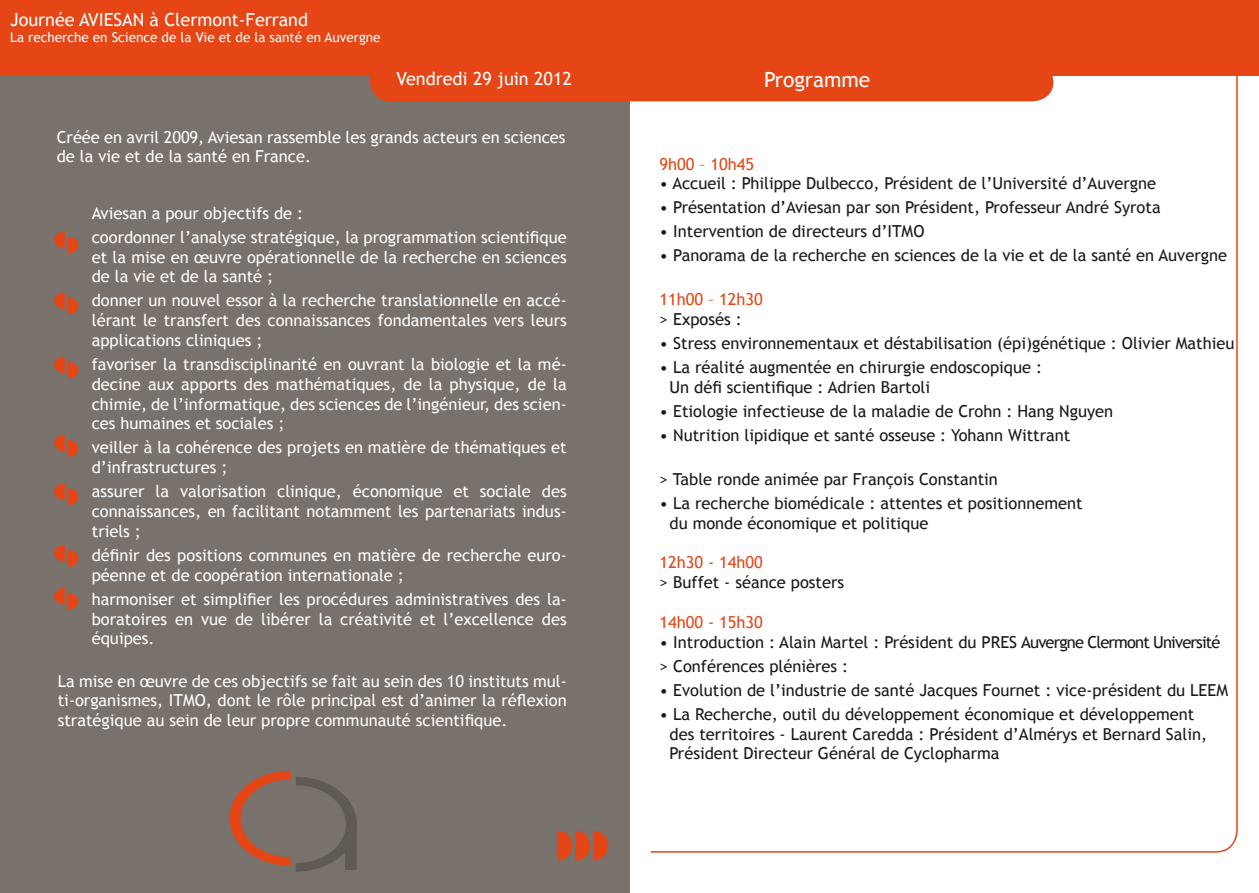
<style>
.page{position:relative;width:1259px;height:893px;background:#fff}
.page>*{position:absolute;margin:0;border:0;box-sizing:border-box;transform-origin:0 0}
.t1{font:21px "Trebuchet MS";color:#fff}
.t2{font:18px "Trebuchet MS";color:#fff}
.t3{font:16.5px/19.8px "Trebuchet MS";color:#fff;text-align:justify}
.t4{font:16.5px/19.8px "Trebuchet MS";color:#1a171c}
.t5{font:16.5px/19.8px "Trebuchet MS";color:#e64515}
.t6{font:13.5px "Trebuchet MS";color:#fff}
.s1{color:#1a171c}
.s2{color:#e64515}
</style>
<div class="page">
<div style="left:0;top:66px;width:629px;height:827px;background:#79716b"></div>
<div style="left:0;top:0;width:1259px;height:75px;background:#e64515"></div>
<div style="left:370px;top:75px;width:279px;height:26px;background:#e64515"></div>
<svg style="left:649px;top:75px;width:589px;height:778px"></svg>
<svg style="left:230px;top:771px;width:127px;height:101px"></svg>
<svg style="left:557px;top:831px;width:51px;height:30px"></svg>
<svg style="left:54px;top:232px;width:24px;height:21px"></svg>
<svg style="left:54px;top:357px;width:24px;height:21px"></svg>
<svg style="left:54px;top:435px;width:24px;height:22px"></svg>
<svg style="left:54px;top:483px;width:24px;height:22px"></svg>
<svg style="left:54px;top:545px;width:24px;height:22px"></svg>
<svg style="left:54px;top:588px;width:24px;height:22px"></svg>
<svg style="left:54px;top:292px;width:24px;height:22px"></svg>
<p class="t2" style="left:10px;top:9px;width:299px">Journée AVIESAN à Clermont-Ferrand</p>
<p class="t6" style="left:10px;top:29px;width:372px">La recherche en Science de la Vie et de la santé en Auvergne</p>
<p class="t2" style="left:396px;top:68px;width:177px">Vendredi 29 juin 2012</p>
<p class="t1" style="left:764px;top:67px;width:108px">Programme</p>
<p class="t3" style="left:57px;top:127px;width:510px">Créée en avril 2009, Aviesan rassemble les grands acteurs en sciences de la vie et de la santé en France.</p>
<p class="t3" style="left:92px;top:203px;width:213px">Aviesan a pour objectifs de :</p>
<p class="t3" style="left:92px;top:227px;width:476px">coordonner l’analyse stratégique, la programmation scientifique et la mise en œuvre opérationnelle de la recherche en sciences de la vie et de la santé ;</p>
<p class="t3" style="left:92px;top:291px;width:476px">donner un nouvel essor à la recherche translationnelle en accé&shy;lérant le transfert des connaissances fondamentales vers leurs applications cliniques ;</p>
<p class="t3" style="left:92px;top:354px;width:476px">favoriser la transdisciplinarité en ouvrant la biologie et la mé&shy;decine aux apports des mathématiques, de la physique, de la chimie, de l’informatique, des sciences de l’ingénieur, des scien&shy;ces humaines et sociales ;</p>
<p class="t3" style="left:92px;top:438px;width:476px">veiller à la cohérence des projets en matière de thématiques et d’infrastructures ;</p>
<p class="t3" style="left:92px;top:482px;width:476px">assurer la valorisation clinique, économique et sociale des connaissances, en facilitant notamment les partenariats indus&shy;triels ;</p>
<p class="t3" style="left:92px;top:545px;width:476px">définir des positions communes en matière de recherche euro&shy;péenne et de coopération internationale ;</p>
<p class="t3" style="left:92px;top:589px;width:476px">harmoniser et simplifier les procédures administratives des la&shy;boratoires en vue de libérer la créativité et l’excellence des équipes.</p>
<p class="t3" style="left:58px;top:671px;width:510px">La mise en œuvre de ces objectifs se fait au sein des 10 instituts mul&shy;ti-organismes, ITMO, dont le rôle principal est d’animer la réflexion stratégique au sein de leur propre communauté scientifique.</p>
<p class="t5" style="left:659px;top:154px;width:96px">9h00 – 10h45</p>
<p class="t4" style="left:659px;top:174px;width:498px">• Accueil : Philippe Dulbecco, Président de l’Université d’Auvergne</p>
<p class="t4" style="left:659px;top:198px;width:502px">• Présentation d’Aviesan par son Président, Professeur André Syrota</p>
<p class="t4" style="left:659px;top:222px;width:266px">• Intervention de directeurs d’ITMO</p>
<p class="t4" style="left:659px;top:246px;width:569px">• Panorama de la recherche en sciences de la vie et de la santé en Auvergne</p>
<p class="t5" style="left:659px;top:290px;width:105px">11h00 – 12h30 <span class="s1">&gt; Exposés :</span></p>
<p class="t4" style="left:659px;top:334px;width:576px">• Stress environnementaux et déstabilisation (épi)génétique : Olivier Mathieu</p>
<p class="t4" style="left:659px;top:358px;width:384px">• La réalité augmentée en chirurgie endoscopique :</p>
<p class="t4" style="left:669px;top:377px;width:262px">Un défi scientifique : Adrien Bartoli</p>
<p class="t4" style="left:659px;top:402px;width:455px">• Etiologie infectieuse de la maladie de Crohn : Hang Nguyen</p>
<p class="t4" style="left:659px;top:426px;width:412px">• Nutrition lipidique et santé osseuse : Yohann Wittrant</p>
<p class="t4" style="left:659px;top:469px;width:340px">&gt; Table ronde animée par François Constantin</p>
<p class="t4" style="left:659px;top:493px;width:424px">• La recherche biomédicale : attentes et positionnement</p>
<p class="t4" style="left:669px;top:513px;width:260px">du monde économique et politique</p>
<p class="t4" style="left:659px;top:553px;width:186px"><span class="s2">12h30 - 14h00<br></span>&gt; Buffet - séance posters</p>
<p class="t5" style="left:659px;top:612px;width:105px">14h00 - 15h30</p>
<p class="t4" style="left:659px;top:632px;width:562px">• Introduction : Alain Martel : Président du PRES Auvergne Clermont Université</p>
<p class="t4" style="left:659px;top:656px;width:190px">&gt; Conférences plénières :</p>
<p class="t4" style="left:659px;top:680px;width:570px">• Evolution de l’industrie de santé Jacques Fournet : vice-président du LEEM</p>
<p class="t4" style="left:669px;top:704px;width:539px;text-indent:-10px">• La Recherche, outil du développement économique et développement des territoires - Laurent Caredda : Président d’Almérys et Bernard Salin,<br>Président Directeur Général de Cyclopharma</p>
</div>
